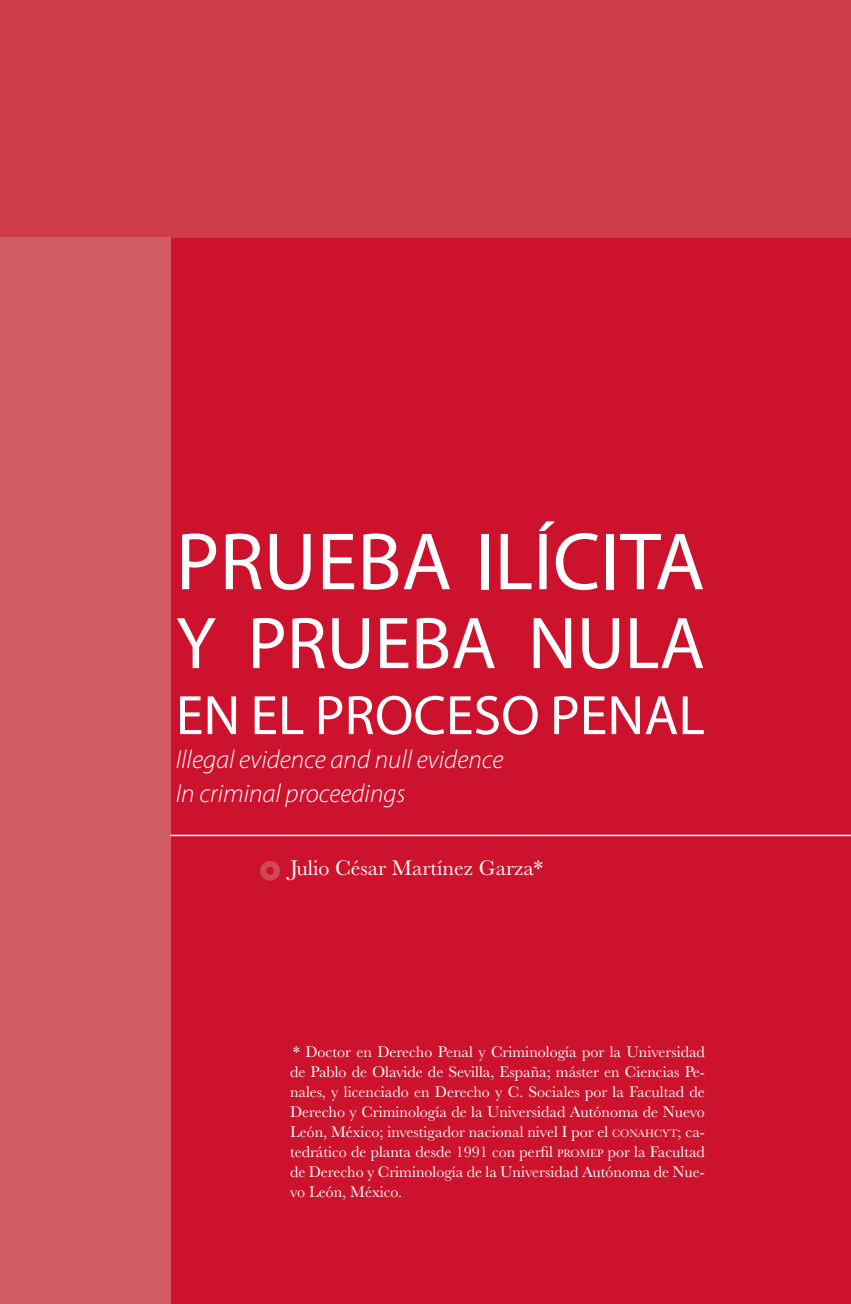
<style>
.page{position:relative;width:851px;height:1304px;background:#fff}
.page>*{position:absolute;margin:0;border:0;box-sizing:border-box;transform-origin:0 0}
.t1{font:82px "Myriad Pro";color:#fff}
.t2{font:74px "Myriad Pro";color:#fff}
.t3{font:56px "Myriad Pro";color:#fff}
.t4{font:italic 300 26px/34px "Myriad Pro";color:#fff}
.t5{font:22px "Baskerville";color:#fff}
.t6{font:16px/20px "Baskerville";color:#fff;text-align:justify}
.s1{font-size:11.2px}
</style>
<div class="page">
<div style="left:0;top:0;width:850px;height:1304px;background:#cd122d"></div>
<div style="left:0;top:0;width:850px;height:238px;background:#cf3d49"></div>
<div style="left:0;top:238px;width:170px;height:1066px;background:#d25a61"></div>
<div style="left:260px;top:861px;width:20px;height:20px;background:#d04953;border-radius:50%"></div>
<div style="left:266px;top:867px;width:8px;height:8px;background:#cd122d;border-radius:50%"></div>
<hr style="left:170px;top:835px;width:680px;height:1px;background:#fff">
<h1 class="t1" style="left:176px;top:511px;width:530px">PRUEBA ILÍCITA</h1>
<h2 class="t2" style="left:176px;top:598px;width:530px">Y PRUEBA NULA</h2>
<h3 class="t3" style="left:176px;top:681px;width:530px">EN EL PROCESO PENAL</h3>
<h3 class="t4" style="left:176px;top:743px;width:329px">Illegal evidence and null evidence<br>In criminal proceedings</h3>
<h3 class="t5" style="left:290px;top:853px;width:261px">Julio César Martínez Garza*<sup>1</sup></h3>
<p class="t6" style="left:290px;top:1042px;width:416px">* Doctor en Derecho Penal y Criminología por la Universidad de Pablo de Olavide de Sevilla, España; máster en Ciencias Pe&shy;nales, y licenciado en Derecho y C. Sociales por la Facultad de Derecho y Criminología de la Universidad Autónoma de Nuevo León, México; investigador nacional nivel I por el <span class="s1">CONAHCYT</span>; ca&shy;tedrático de planta desde 1991 con perfil <span class="s1">PROMEP</span> por la Facultad de Derecho y Criminología de la Universidad Autónoma de Nue&shy;vo León, México.</p>
</div>
